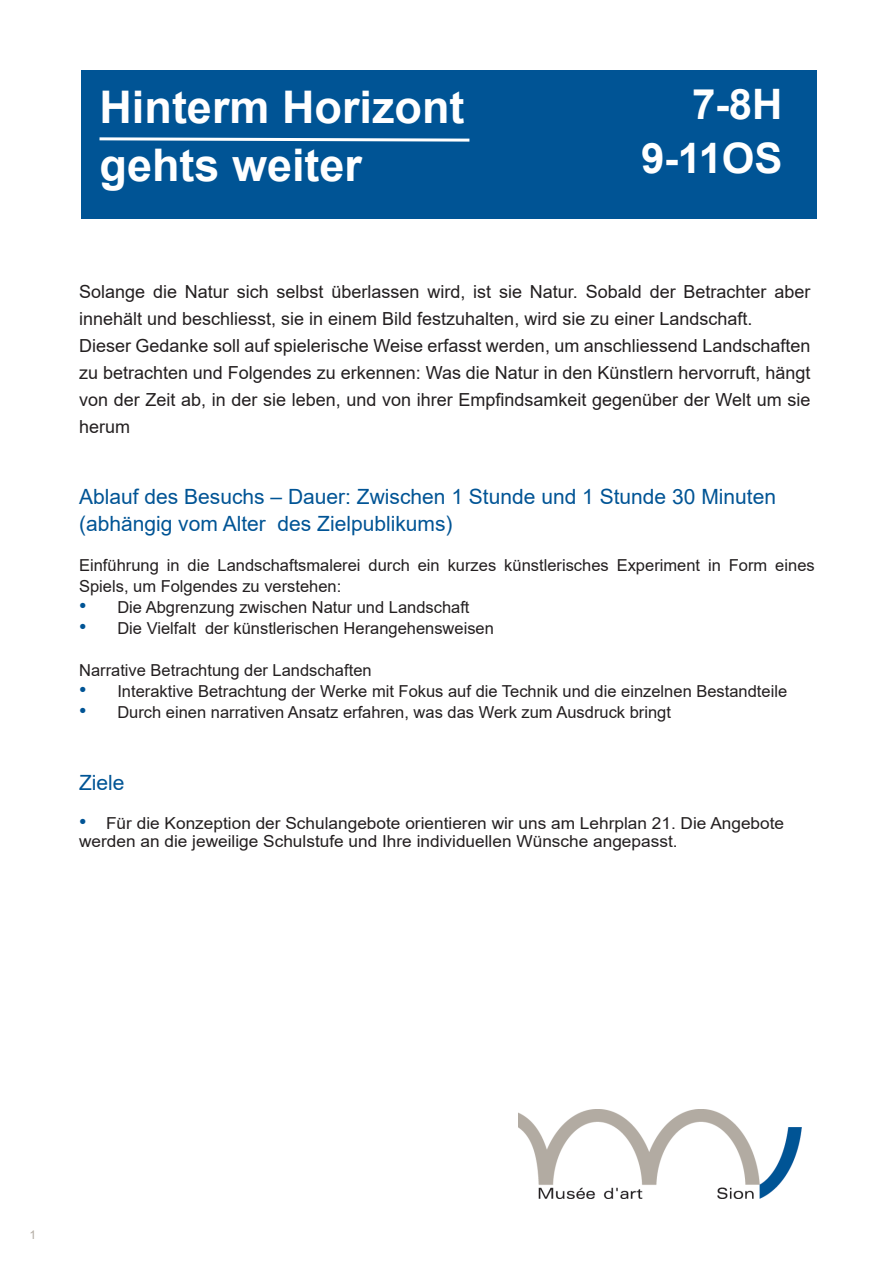
<style>
.page{position:relative;width:893px;height:1263px;background:#fff}
.page>*{position:absolute;margin:0;border:0;box-sizing:border-box;transform-origin:0 0}
.t1{font:700 45px "Arial";color:#fff}
.t2{font:700 42px "Arial";letter-spacing:-.005em;color:#fff}
.t3{font:21px/27px "Arial";color:#005495}
.t4{font:18px/27px "Arial";color:#231f20}
.TEXTE_BLOC_NORMAL{font:16.5px/21px "Arial";color:#231f20}
.TEXTE_BLOC_NORMAL-2{font:16.5px/18px "Arial";color:#231f20;scale:1.05 1}
.t5{font:12px "Arial";color:#b2aba2}
.s1{color:#005495}
.s2{font-size:21px;color:#005495}
</style>
<div class="page">
<div style="left:81px;top:70px;width:735px;height:149px;background:#005495"></div>
<img style="left:519px;top:1110px;width:283px;height:88px">
<svg style="left:99px;top:137px;width:371px;height:5px"></svg>
<p class="t1" style="left:99px;top:75px;width:366px">Hinterm Horizont</p>
<p class="t1" style="left:99px;top:134px;width:302px">gehts weiter <span class="s1">.</span></p>
<p class="t2" style="left:692px;top:75px;width:92px">7-8H</p>
<p class="t2" style="left:641px;top:129px;width:143px">9-11OS</p>
<p class="t4" style="left:79px;top:278px;width:733px">Solange die Natur sich selbst überlassen wird, ist sie Natur. Sobald der Betrachter aber innehält und beschliesst, sie in einem Bild festzuhalten, wird sie zu einer Landschaft.</p>
<p class="t4" style="left:79px;top:332px;width:733px;text-align:justify">Dieser Gedanke soll auf spielerische Weise erfasst werden, um anschliessend Landschaften zu betrachten und Folgendes zu erkennen: Was die Natur in den Künstlern hervorruft, hängt von der Zeit ab, in der sie leben, und von ihrer Empfindsamkeit gegenüber der Welt um sie herum</p>
<p class="t3" style="left:79px;top:483px;width:698px">Ablauf des Besuchs – Dauer: Zwischen 1 Stunde und 1 Stunde 30 Minuten (abhängig vom Alter des Zielpublikums)</p>
<p class="TEXTE_BLOC_NORMAL" style="left:79px;top:555px;width:737px">Einführung in die Landschaftsmalerei durch ein kurzes künstlerisches Experiment in Form eines<br>Spiels, um Folgendes zu verstehen:</p>
<p class="TEXTE_BLOC_NORMAL" style="left:79px;top:597px;width:392px"><span class="s2">•</span> Die Abgrenzung zwischen Natur und Landschaft</p>
<p class="TEXTE_BLOC_NORMAL" style="left:79px;top:618px;width:416px"><span class="s2">•</span> Die Vielfalt der künstlerischen Herangehensweisen</p>
<p class="TEXTE_BLOC_NORMAL" style="left:79px;top:660px;width:294px">Narrative Betrachtung der Landschaften</p>
<p class="TEXTE_BLOC_NORMAL" style="left:79px;top:681px;width:710px"><span class="s2">•</span> Interaktive Betrachtung der Werke mit Fokus auf die Technik und die einzelnen Bestandteile</p>
<p class="TEXTE_BLOC_NORMAL" style="left:79px;top:702px;width:593px"><span class="s2">•</span> Durch einen narrativen Ansatz erfahren, was das Werk zum Ausdruck bringt</p>
<p class="t3" style="left:79px;top:769px;width:47px">Ziele</p>
<p class="TEXTE_BLOC_NORMAL-2" style="left:79px;top:814px;width:673px"><span class="s2">•</span> Für die Konzeption der Schulangebote orientieren wir uns am Lehrplan 21. Die Angebote werden an die jeweilige Schulstufe und Ihre individuellen Wünsche angepasst.</p>
<p class="t5" style="left:29px;top:1226px;width:8px">1</p>
</div>
